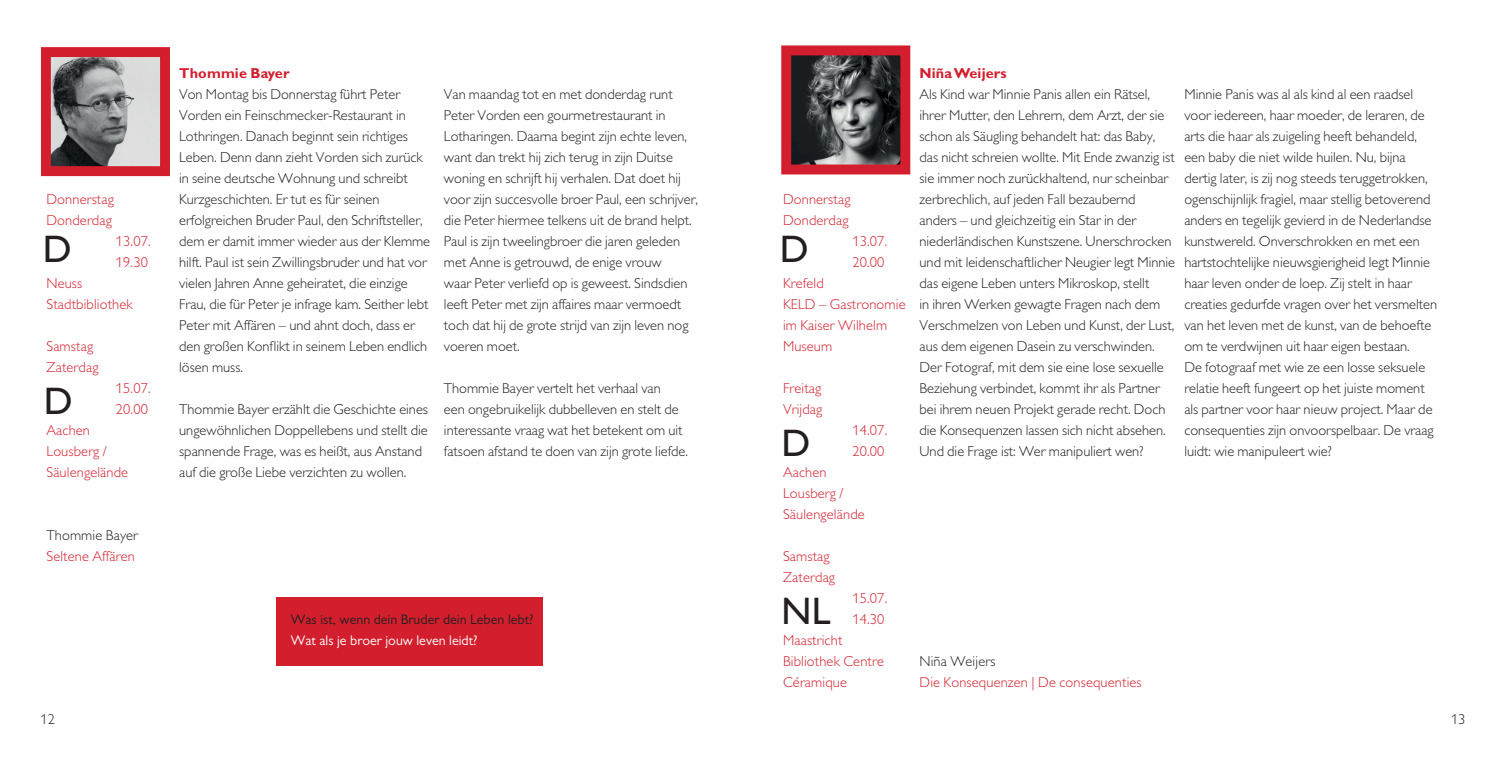
<style>
.page{position:relative;width:1499px;height:764px;background:#fff}
.page>*{position:absolute;margin:0;border:0;box-sizing:border-box;transform-origin:0 0}
.t1{font:38.5px "Gill Alt One";color:#231f20}
.t2{font:300 14.35px/21px "Gill Alt One T";color:#231f20}
.t3{font:300 14.35px/21px "Gill Alt One T";letter-spacing:.01em;color:#d31f2d}
.t4{font:700 14.35px "Gill Sans Std";letter-spacing:.01em;color:#d31f2d}
.t5{font:14px "Gill Alt One T";color:#231f20}
.t6{font:14px "Gill Alt One T";color:#fff}
</style>
<div class="page">
<img style="left:52px;top:58px;width:107px;height:107px">
<div style="left:41px;top:47px;width:129px;height:129px;border:10px solid #d31f2d"></div>
<img style="left:792px;top:56px;width:107px;height:107px">
<div style="left:781px;top:45px;width:129px;height:129px;border:10px solid #d31f2d"></div>
<div style="left:276px;top:598px;width:266px;height:68px;background:#d31f2d"></div>
<p class="t3" style="left:46px;top:189px;width:69px">Donnerstag<br>Donderdag</p>
<h1 class="t1" style="left:43px;top:227px;width:30px">D</h1>
<p class="t3" style="left:116px;top:231px;width:36px">13.07.<br>19.30</p>
<p class="t3" style="left:46px;top:273px;width:88px">Neuss<br>Stadtbibliothek</p>
<p class="t3" style="left:46px;top:336px;width:54px">Samstag<br>Zaterdag</p>
<p class="t3" style="left:116px;top:378px;width:36px">15.07.<br>20.00</p>
<p class="t3" style="left:46px;top:420px;width:83px">Aachen<br>Lousberg /<br>Säulengelände</p>
<h1 class="t1" style="left:44px;top:379px;width:30px">D</h1>
<p class="t2" style="left:46px;top:525px;width:93px">Thommie Bayer</p>
<p class="t3" style="left:46px;top:546px;width:90px">Seltene Affären</p>
<p class="t4" style="left:179px;top:65px;width:112px">Thommie Bayer</p>
<p class="t2" style="left:179px;top:84px;width:252px">Von Montag bis Donnerstag führt Peter Vorden ein Feinschmecker-Restaurant in Lothringen. Danach beginnt sein richtiges Leben. Denn dann zieht Vorden sich zurück in seine deutsche Wohnung und schreibt Kurzgeschichten. Er tut es für seinen erfolgreichen Bruder Paul, den Schriftsteller, dem er damit immer wieder aus der Klemme hilft. Paul ist sein Zwillingsbruder und hat vor vielen Jahren Anne geheiratet, die einzige Frau, die für Peter je infrage kam. Seither lebt Peter mit Affären – und ahnt doch, dass er den großen Konflikt in seinem Leben endlich lösen muss.</p>
<p class="t2" style="left:179px;top:399px;width:250px">Thommie Bayer erzählt die Geschichte eines ungewöhnlichen Doppellebens und stellt die spannende Frage, was es heißt, aus Anstand auf die große Liebe verzichten zu wollen.</p>
<p class="t2" style="left:444px;top:84px;width:256px">Van maandag tot en met donderdag runt Peter Vorden een gourmetrestaurant in Lotharingen. Daarna begint zijn echte leven, want dan trekt hij zich terug in zijn Duitse woning en schrijft hij verhalen. Dat doet hij voor zijn succesvolle broer Paul, een schrijver, die Peter hiermee telkens uit de brand helpt.<br>Paul is zijn tweelingbroer die jaren geleden met Anne is getrouwd, de enige vrouw<br>waar Peter verliefd op is geweest. Sindsdien leeft Peter met zijn affaires maar vermoedt toch dat hij de grote strijd van zijn leven nog voeren moet.</p>
<p class="t2" style="left:444px;top:378px;width:245px">Thommie Bayer vertelt het verhaal van<br>een ongebruikelijk dubbelleven en stelt de interessante vraag wat het betekent om uit fatsoen afstand te doen van zijn grote liefde.</p>
<p class="t5" style="left:291px;top:611px;width:244px">Was ist, wenn dein Bruder dein Leben lebt?</p>
<p class="t6" style="left:291px;top:632px;width:188px">Wat als je broer jouw leven leidt?</p>
<p class="t3" style="left:783px;top:189px;width:69px">Donnerstag<br>Donderdag</p>
<h1 class="t1" style="left:779px;top:227px;width:30px">D</h1>
<p class="t3" style="left:852px;top:231px;width:36px">13.07.<br>20.00</p>
<p class="t3" style="left:783px;top:273px;width:124px">Krefeld<br>KELD – Gastronomie im Kaiser Wilhelm<br>Museum</p>
<p class="t3" style="left:783px;top:378px;width:41px">Freitag<br>Vrijdag</p>
<p class="t3" style="left:852px;top:420px;width:36px">14.07.<br>20.00</p>
<p class="t3" style="left:783px;top:462px;width:83px">Aachen<br>Lousberg /<br>Säulengelände</p>
<p class="t3" style="left:783px;top:546px;width:54px">Samstag<br>Zaterdag</p>
<p class="t3" style="left:852px;top:588px;width:36px">15.07.<br>14.30</p>
<p class="t3" style="left:783px;top:630px;width:102px">Maastricht<br>Bibliothek Centre<br>Céramique</p>
<h1 class="t1" style="left:781px;top:421px;width:30px">D</h1>
<h1 class="t1" style="left:781px;top:589px;width:51px">NL</h1>
<p class="t4" style="left:919px;top:65px;width:89px">Niña Weijers</p>
<p class="t2" style="left:919px;top:84px;width:257px">Als Kind war Minnie Panis allen ein Rätsel, ihrer Mutter, den Lehrern, dem Arzt, der sie schon als Säugling behandelt hat: das Baby, das nicht schreien wollte. Mit Ende zwanzig ist sie immer noch zurückhaltend, nur scheinbar zerbrechlich, auf jeden Fall bezaubernd anders – und gleichzeitig ein Star in der niederländischen Kunstszene. Unerschrocken und mit leidenschaftlicher Neugier legt Minnie das eigene Leben unters Mikroskop, stellt<br>in ihren Werken gewagte Fragen nach dem Verschmelzen von Leben und Kunst, der Lust, aus dem eigenen Dasein zu verschwinden.<br>Der Fotograf, mit dem sie eine lose sexuelle Beziehung verbindet, kommt ihr als Partner bei ihrem neuen Projekt gerade recht. Doch die Konsequenzen lassen sich nicht absehen.<br>Und die Frage ist: Wer manipuliert wen?</p>
<p class="t2" style="left:1184px;top:84px;width:254px">Minnie Panis was al als kind al een raadsel voor iedereen, haar moeder, de leraren, de arts die haar als zuigeling heeft behandeld, een baby die niet wilde huilen. Nu, bijna dertig later, is zij nog steeds teruggetrokken, ogenschijnlijk fragiel, maar stellig betoverend anders en tegelijk gevierd in de Nederlandse kunstwereld. Onverschrokken en met een hartstochtelijke nieuwsgierigheid legt Minnie haar leven onder de loep. Zij stelt in haar creaties gedurfde vragen over het versmelten van het leven met de kunst, van de behoefte om te verdwijnen uit haar eigen bestaan.<br>De fotograaf met wie ze een losse seksuele relatie heeft fungeert op het juiste moment als partner voor haar nieuw project. Maar de consequenties zijn onvoorspelbaar. De vraag luidt: wie manipuleert wie?</p>
<p class="t2" style="left:919px;top:651px;width:77px">Niña Weijers</p>
<p class="t3" style="left:919px;top:672px;width:224px">Die Konsequenzen | De consequenties</p>
<p class="t2" style="left:41px;top:709px;width:16px">12</p>
<p class="t2" style="left:1450px;top:709px;width:16px">13</p>
</div>
